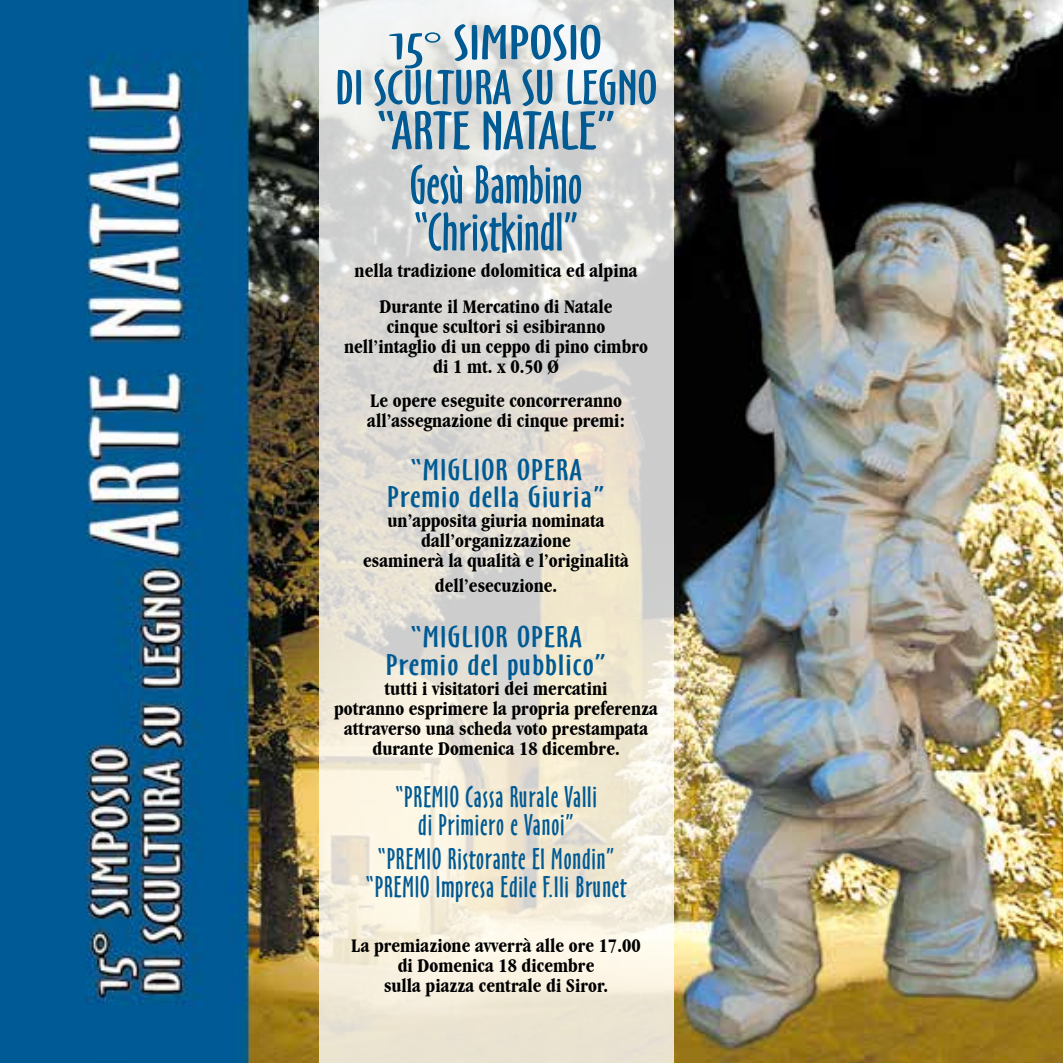
<style>
.page{position:relative;width:1063px;height:1063px;background:#fff}
.page>*{position:absolute;margin:0;border:0;box-sizing:border-box;transform-origin:0 0}
.t1{font:50px/54.2px "Oz Handicraft BT";color:#005a93;text-align:center;scale:1.3 1}
.t2{font:50px "Oz Handicraft BT";color:#005a93}
.t3{font:45px/45px "Oz Handicraft BT";color:#005a93;text-align:center;scale:1.5 1}
.t4{font:27.5px/27.5px "Oz Handicraft BT";letter-spacing:.03em;color:#005a93;text-align:center}
.t5{font:27.5px/27.5px "Oz Handicraft BT";letter-spacing:.03em;color:#005a93;text-align:center;scale:1.4 1}
.t6{font:700 condensed 20px/20px "Garamond IT Cby BT";color:#000;text-align:center}
.s1{font-size:37.5px}
</style>
<div class="page">
<img style="left:0;top:0;width:1063px;height:1063px">
<svg style="left:319px;top:0;width:354px;height:1063px;background:#e5e1d7"></svg>
<h2 class="t3" style="left:335px;top:21px;width:216px">15<span class="s1">°</span> SIMPOSIO<br>DI SCULTURA SU LEGNO</h2>
<h1 class="t1" style="left:376px;top:104px;width:186px">“ARTE NATALE”<br>Gesù Bambino</h1>
<h1 class="t2" style="left:413px;top:203px;width:167px">“Christkindl”</h1>
<p class="t6" style="left:355px;top:253px;width:284px;line-height:35.5px">nella tradizione dolomitica ed alpina<br>Durante il Mercatino di Natale</p>
<p class="t6" style="left:344px;top:316px;width:305px">cinque scultori si esibiranno nell’intaglio di un ceppo di pino cimbro di 1 mt. x 0.50 Ø</p>
<p class="t6" style="left:367px;top:390px;width:259px;text-align:left">Le opere eseguite concorreranno all’assegnazione di cinque premi:</p>
<h3 class="t5" style="left:387px;top:456px;width:157px">“MIGLIOR OPERA<br>Premio della Giuria”</h3>
<p class="t6" style="left:363px;top:510px;width:267px">un’apposita giuria nominata dall’organizzazione<br>esaminerà la qualità e l’originalità</p>
<p class="t6" style="left:435px;top:575px;width:124px">dell’esecuzione.</p>
<h3 class="t5" style="left:386px;top:624px;width:159px">“MIGLIOR OPERA<br>Premio del pubblico”</h3>
<p class="t6" style="left:334px;top:678px;width:325px">tutti i visitatori dei mercatini<br>potranno esprimere la propria preferenza attraverso una scheda voto prestampata durante Domenica 18 dicembre.</p>
<h3 class="t4" style="left:395px;top:784px;width:203px">“PREMIO Cassa Rurale Valli di Primiero e Vanoi”</h3>
<h3 class="t4" style="left:366px;top:846px;width:262px">“PREMIO Ristorante El Mondin” “PREMIO Impresa Edile F.lli Brunet</h3>
<p class="t6" style="left:351px;top:935px;width:291px">La premiazione avverrà alle ore 17.00 di Domenica 18 dicembre<br>sulla piazza centrale di Siror.</p>
</div>
